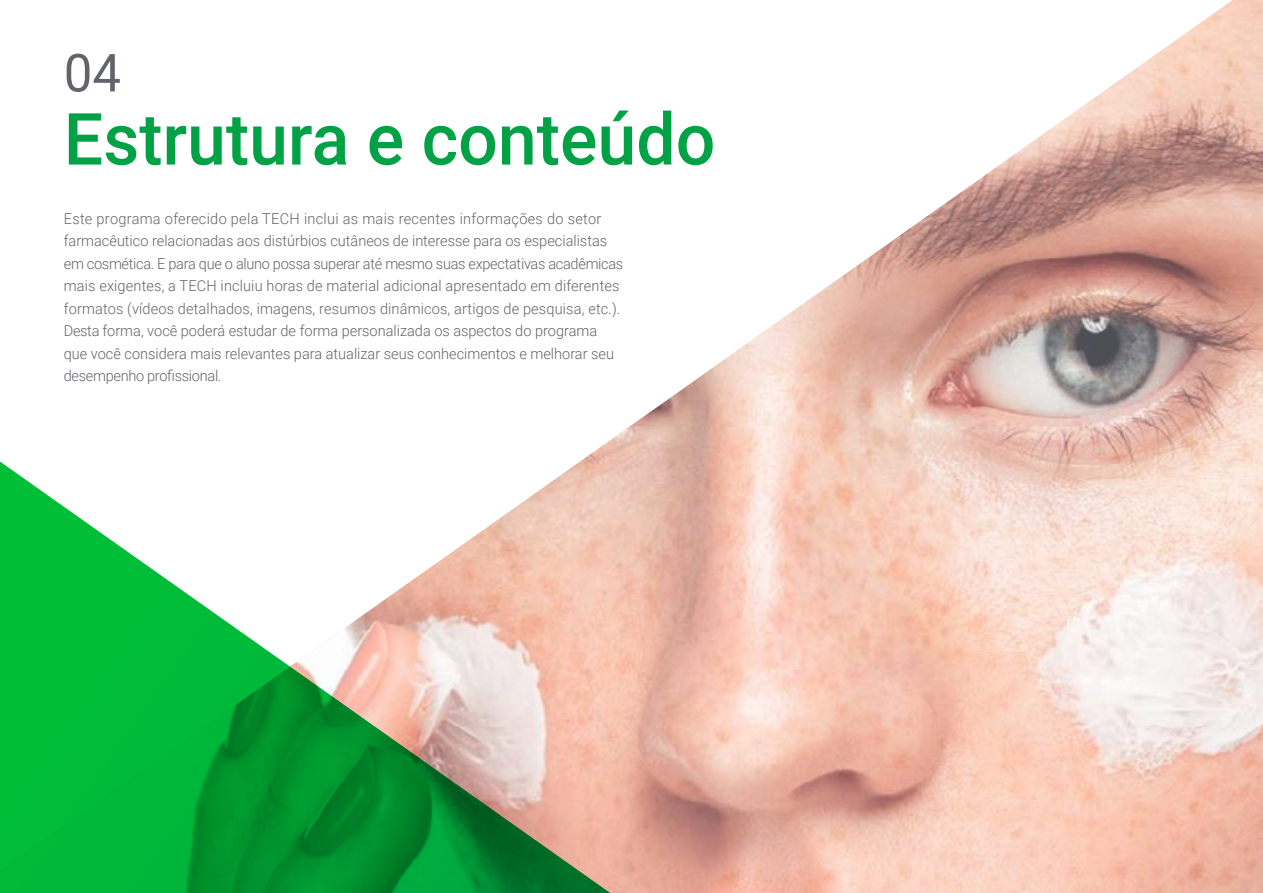
<style>
.page{position:relative;width:1263px;height:893px;background:#fff}
.page>*{position:absolute;margin:0;border:0;box-sizing:border-box;transform-origin:0 0}
.t1{font:500 72px "Roboto";color:#00a245}
.t2{font:52.5px "Roboto";color:#61646a}
.t3{font:300 15px/22.5px "Roboto";color:#61646a}
</style>
<div class="page">
<img style="left:602px;top:0;width:661px;height:893px">
<svg style="left:0;top:446px;width:640px;height:447px"></svg>
<h2 class="t2" style="left:64px;top:36px;width:59px">04</h2>
<h1 class="t1" style="left:64px;top:89px;width:653px">Estrutura e conteúdo</h1>
<p class="t3" style="left:64px;top:207px;width:561px">Este programa oferecido pela TECH inclui as mais recentes informações do setor farmacêutico relacionadas aos distúrbios cutâneos de interesse para os especialistas em cosmética. E para que o aluno possa superar até mesmo suas expectativas acadêmicas mais exigentes, a TECH incluiu horas de material adicional apresentado em diferentes formatos (vídeos detalhados, imagens, resumos dinâmicos, artigos de pesquisa, etc.).<br>Desta forma, você poderá estudar de forma personalizada os aspectos do programa que você considera mais relevantes para atualizar seus conhecimentos e melhorar seu desempenho profissional.</p>
</div>
